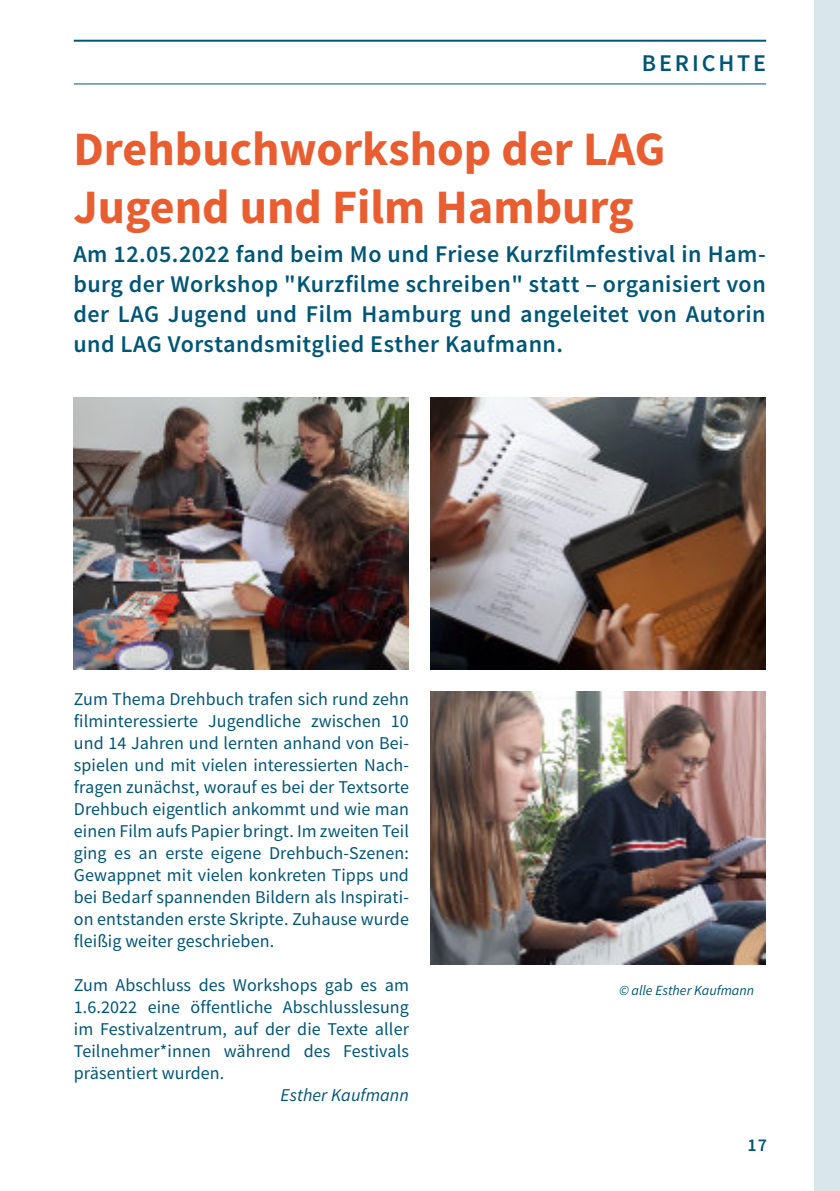
<style>
.page{position:relative;width:840px;height:1191px;background:#fff}
.page>*{position:absolute;margin:0;border:0;box-sizing:border-box;transform-origin:0 0}
.t1{font:700 48px/57.8px "Source Sans Pro";color:#e95e30}
.t2{font:600 24px/30px "Source Sans Pro";letter-spacing:.02em;color:#005676;text-align:justify}
.t3{font:600 24px "Source Sans Pro";letter-spacing:.12em;color:#005676}
.t4{font:18px/22px "Source Sans Pro";letter-spacing:.005em;color:#005676;text-align:justify}
.t5{font:italic 18px "Source Sans Pro";letter-spacing:.005em;color:#005676}
.t6{font:600 18px "Source Sans Pro";color:#005676}
.t7{font:italic 14px "Source Sans Pro";color:#005676}
</style>
<div class="page">
<div style="left:814px;top:0;width:25px;height:1191px;background:#d9e6ea"></div>
<hr style="left:74px;top:84px;width:691px;height:1px;background:#005676">
<hr style="left:74px;top:40px;width:691px;height:2px;background:#005676">
<img style="left:74px;top:397px;width:334px;height:272px">
<img style="left:430px;top:397px;width:335px;height:272px">
<img style="left:430px;top:692px;width:335px;height:272px">
<h2 class="t3" style="left:641px;top:53px;width:126px">BERICHTE</h2>
<h1 class="t1" style="left:73px;top:124px;width:593px">Drehbuchworkshop der LAG<br>Jugend und Film Hamburg</h1>
<h2 class="t2" style="left:73px;top:241px;width:693px">Am 12.05.2022 fand beim Mo und Friese Kurzfilmfestival in Ham&shy;burg der Workshop "Kurzfilme schreiben" statt – organisiert von der LAG Jugend und Film Hamburg und angeleitet von Autorin und LAG Vorstandsmitglied Esther Kaufmann.</h2>
<p class="t4" style="left:74px;top:689px;width:336px">Zum Thema Drehbuch trafen sich rund zehn filminteressierte Jugendliche zwischen 10 und 14 Jahren und lernten anhand von Bei&shy;spielen und mit vielen interessierten Nach&shy;fragen zunächst, worauf es bei der Textsorte Drehbuch eigentlich ankommt und wie man einen Film aufs Papier bringt. Im zweiten Teil ging es an erste eigene Drehbuch-Szenen:<br>Gewappnet mit vielen konkreten Tipps und bei Bedarf spannenden Bildern als Inspirati&shy;on entstanden erste Skripte. Zuhause wurde fleißig weiter geschrieben.</p>
<p class="t4" style="left:74px;top:975px;width:336px">Zum Abschluss des Workshops gab es am 1.6.2022 eine öffentliche Abschlusslesung im Festivalzentrum, auf der die Texte aller Teilnehmer*innen während des Festivals präsentiert wurden.</p>
<p class="t5" style="left:280px;top:1087px;width:130px">Esther Kaufmann</p>
<p class="t7" style="left:619px;top:985px;width:136px">© alle Esther Kaufmann</p>
<p class="t6" style="left:747px;top:1137px;width:21px">17</p>
</div>
